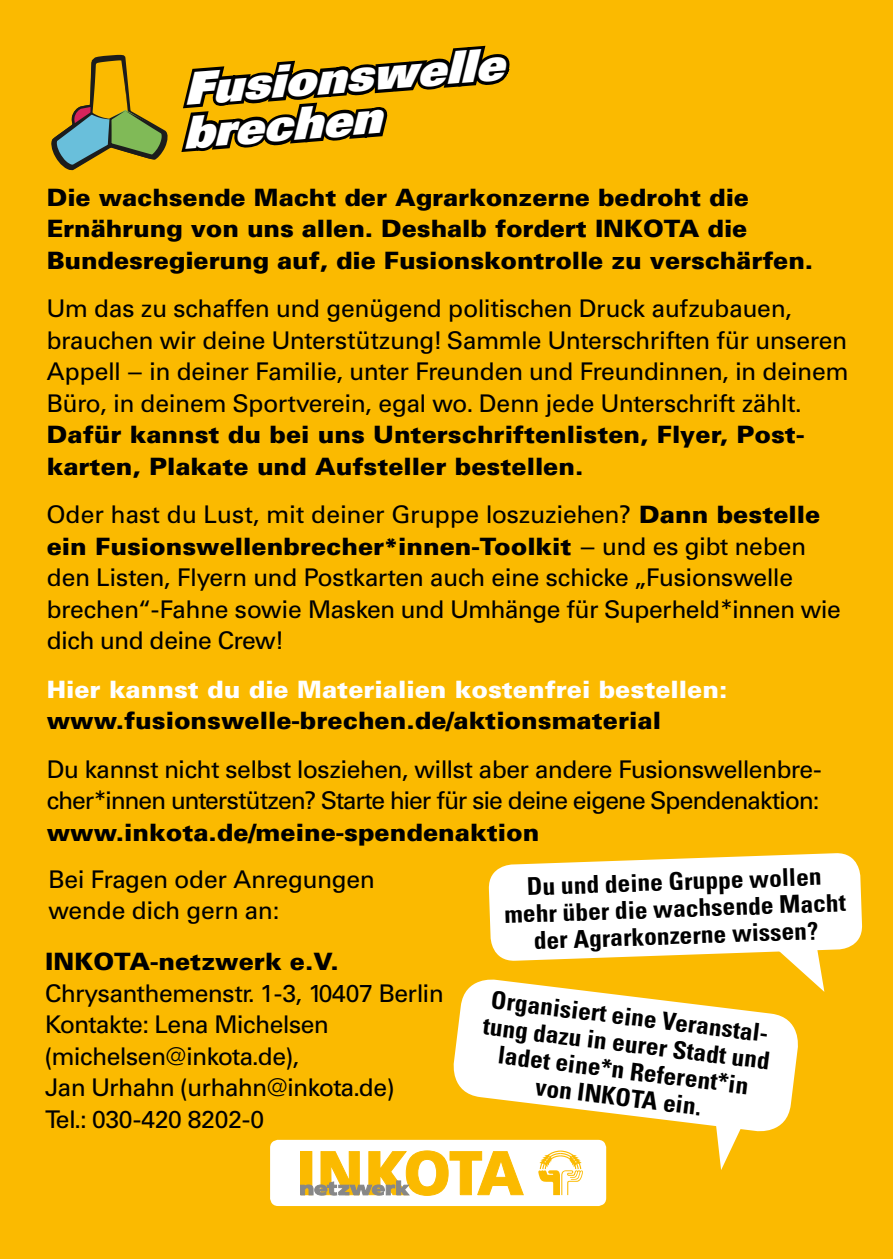
<style>
.page{position:relative;width:893px;height:1259px;background:#fbba00}
.page>*{position:absolute;margin:0;border:0;box-sizing:border-box;transform-origin:0 0}
.t1{font:italic 900 44.7px/44.1px "Univers";color:#fff;scale:1.04 1}
.t2{font:700 condensed 24.6px/27px "Univers";color:#000;text-align:center;scale:1.04 1}
.t3{font:24px/31.5px "Univers SB";letter-spacing:-.01em;color:#000;scale:1.04 1}
.t4{font:900 24px/31.5px "Univers";color:#000;scale:1.04 1}
.t5{font:24px/31.5px "Univers SB";letter-spacing:-.03em;color:#000;scale:1.04 1}
.t6{font:24px "Univers SB";letter-spacing:.01em;color:#000;scale:1.04 1}
.t7{font:900 24px "Univers";color:#fff;scale:1.04 1}
.s1{font-family:"Univers";font-weight:900}
.s2{font-family:"Univers SB";font-weight:400}
</style>
<div class="page">
<svg style="left:181px;top:45px;width:329px;height:107px"></svg>
<svg style="left:51px;top:54px;width:117px;height:117px"></svg>
<svg style="left:453px;top:979px;width:345px;height:153px;fill:#fff"></svg>
<svg style="left:488px;top:853px;width:375px;height:139px"></svg>
<svg style="left:715px;top:1113px;width:33px;height:57px"></svg>
<div style="left:270px;top:1139px;width:336px;height:67px;background:#fff;border-radius:8px"></div>
<svg style="left:538px;top:1150px;width:45px;height:45px"></svg>
<svg style="left:300px;top:1150px;width:224px;height:45px"></svg>
<h1 class="t1" style="left:178px;top:65px;width:314px;rotate:-4deg">Fusionswelle brechen</h1>
<p class="t4" style="left:47px;top:181px;width:738px">Die wachsende Macht der Agrarkonzerne bedroht die<br>Ernährung von uns allen. Deshalb fordert INKOTA die<br>Bundesregierung auf, die Fusionskontrolle zu verschärfen.</p>
<p class="t3" style="left:47px;top:293px;width:772px">Um das zu schaffen und genügend politischen Druck aufzubauen, brauchen wir deine Unterstützung! Sammle Unterschriften für unseren Appell – in deiner Familie, unter Freunden und Freundinnen, in deinem Büro, in deinem Sportverein, egal wo. Denn jede Unterschrift zählt.</p>
<p class="t4" style="left:47px;top:419px;width:730px">Dafür kannst du bei uns Unterschriftenlisten, Flyer, Post&shy;karten, Plakate und Aufsteller bestellen.</p>
<p class="t6" style="left:47px;top:500px;width:745px">Oder hast du Lust, mit deiner Gruppe loszuziehen? <span class="s1">Dann bestelle</span></p>
<p class="t4" style="left:47px;top:530px;width:731px">ein Fusionswellenbrecher*innen-Toolkit <span class="s2">– und es gibt neben</span></p>
<p class="t3" style="left:47px;top:562px;width:765px">den Listen, Flyern und Postkarten auch eine schicke „Fusionswelle brechen“-Fahne sowie Masken und Umhänge für Superheld*innen wie dich und deine Crew!</p>
<p class="t7" style="left:47px;top:674px;width:656px">Hier kannst du die Materialien kostenfrei bestellen:</p>
<p class="t4" style="left:47px;top:705px;width:592px">www.fusionswelle-brechen.de/aktionsmaterial</p>
<p class="t5" style="left:47px;top:753px;width:747px">Du kannst nicht selbst losziehen, willst aber andere Fusionswellenbre&shy;cher*innen unterstützen? Starte hier für sie deine eigene Spendenaktion:</p>
<p class="t4" style="left:47px;top:816px;width:475px">www.inkota.de/meine-spendenaktion</p>
<p class="t3" style="left:48px;top:863px;width:315px">Bei Fragen oder Anregungen wende dich gern an:</p>
<p class="t4" style="left:45px;top:945px;width:284px">INKOTA-netzwerk e.V.</p>
<p class="t3" style="left:45px;top:977px;width:385px">Chrysanthemenstr. 1-3, 10407 Berlin<br>Kontakte: Lena Michelsen (michelsen@inkota.de),<br>Jan Urhahn (urhahn@inkota.de)<br>Tel.: 030-420 8202-0</p>
<p class="t2" style="left:503px;top:873px;width:330px;rotate:-2deg">Du und deine Gruppe wollen mehr über die wachsende Macht der Agrarkonzerne wissen?</p>
<p class="t2" style="left:488px;top:985px;width:279px;rotate:7deg">Organisiert eine Veranstal&shy;tung dazu in eurer Stadt und ladet eine*n Referent*in von INKOTA ein.</p>
</div>
